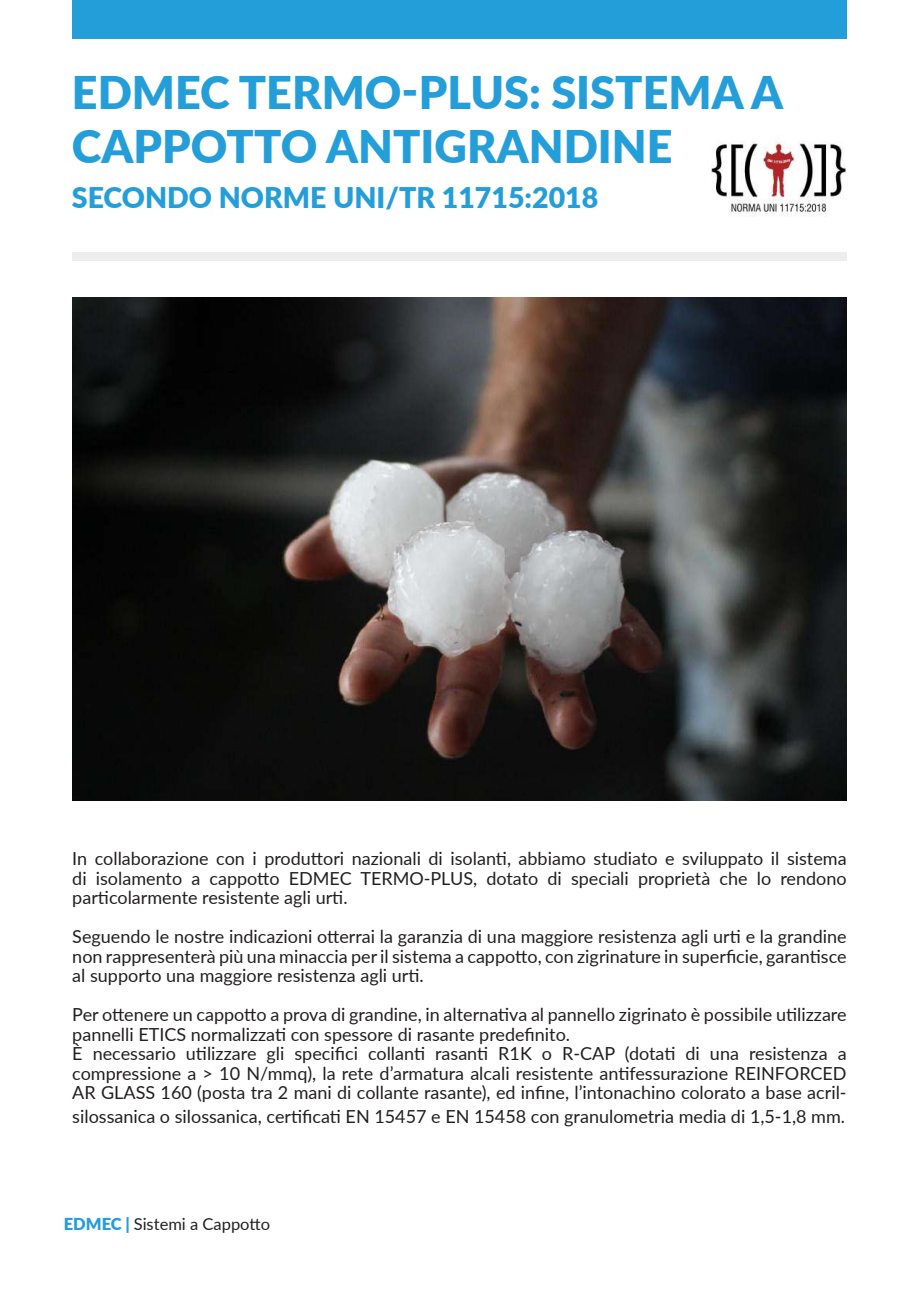
<style>
.page{position:relative;width:919px;height:1289px;background:#fff}
.page>*{position:absolute;margin:0;border:0;box-sizing:border-box;transform-origin:0 0}
.t1{font:900 45px/54px "Lato";color:#249ed9}
.t2{font:900 28.5px "Lato";color:#249ed9}
.t3{font:18px/19.5px "Lato";color:#231f20;text-align:justify}
.t4{font:16.5px "Lato";color:#231f20}
.s1{font-weight:900;color:#249ed9}
</style>
<div class="page">
<div style="left:72px;top:252px;width:774px;height:9px;background:#ededed"></div>
<div style="left:72px;top:0;width:774px;height:38px;background:#249ed9"></div>
<img style="left:73px;top:297px;width:773px;height:503px">
<img style="left:711px;top:141px;width:135px;height:76px">
<h1 class="t1" style="left:72px;top:63px;width:712px">EDMEC TERMO-PLUS: SISTEMA A<br>CAPPOTTO ANTIGRANDINE</h1>
<h2 class="t2" style="left:72px;top:176px;width:528px">SECONDO NORME UNI/TR 11715:2018</h2>
<p class="t3" style="left:72px;top:848px;width:775px">In collaborazione con i produttori nazionali di isolanti, abbiamo studiato e sviluppato il sistema di isolamento a cappotto EDMEC TERMO-PLUS, dotato di speciali proprietà che lo rendono particolarmente resistente agli urti.</p>
<p class="t3" style="left:72px;top:926px;width:775px">Seguendo le nostre indicazioni otterrai la garanzia di una maggiore resistenza agli urti e la grandine non rappresenterà più una minaccia per il sistema a cappotto, con zigrinature in superficie, garantisce al supporto una maggiore resistenza agli urti.</p>
<p class="t3" style="left:72px;top:1004px;width:775px;text-align:left">Per ottenere un cappotto a prova di grandine, in alternativa al pannello zigrinato è possibile utilizzare pannelli ETICS normalizzati con spessore di rasante predefinito.<br>È necessario utilizzare gli specifici collanti rasanti R1K o R-CAP (dotati di una resistenza a compressione a &gt; 10 N/mmq), la rete d’armatura alcali resistente antifessurazione REINFORCED AR GLASS 160 (posta tra 2 mani di collante rasante), ed infine, l’intonachino colorato a base acril-</p>
<p class="t3" style="left:72px;top:1105px;width:774px">silossanica o silossanica, certificati EN 15457 e EN 15458 con granulometria media di 1,5-1,8 mm.</p>
<p class="t4" style="left:64px;top:1212px;width:208px"><span class="s1">EDMEC |</span> Sistemi a Cappotto</p>
</div>
